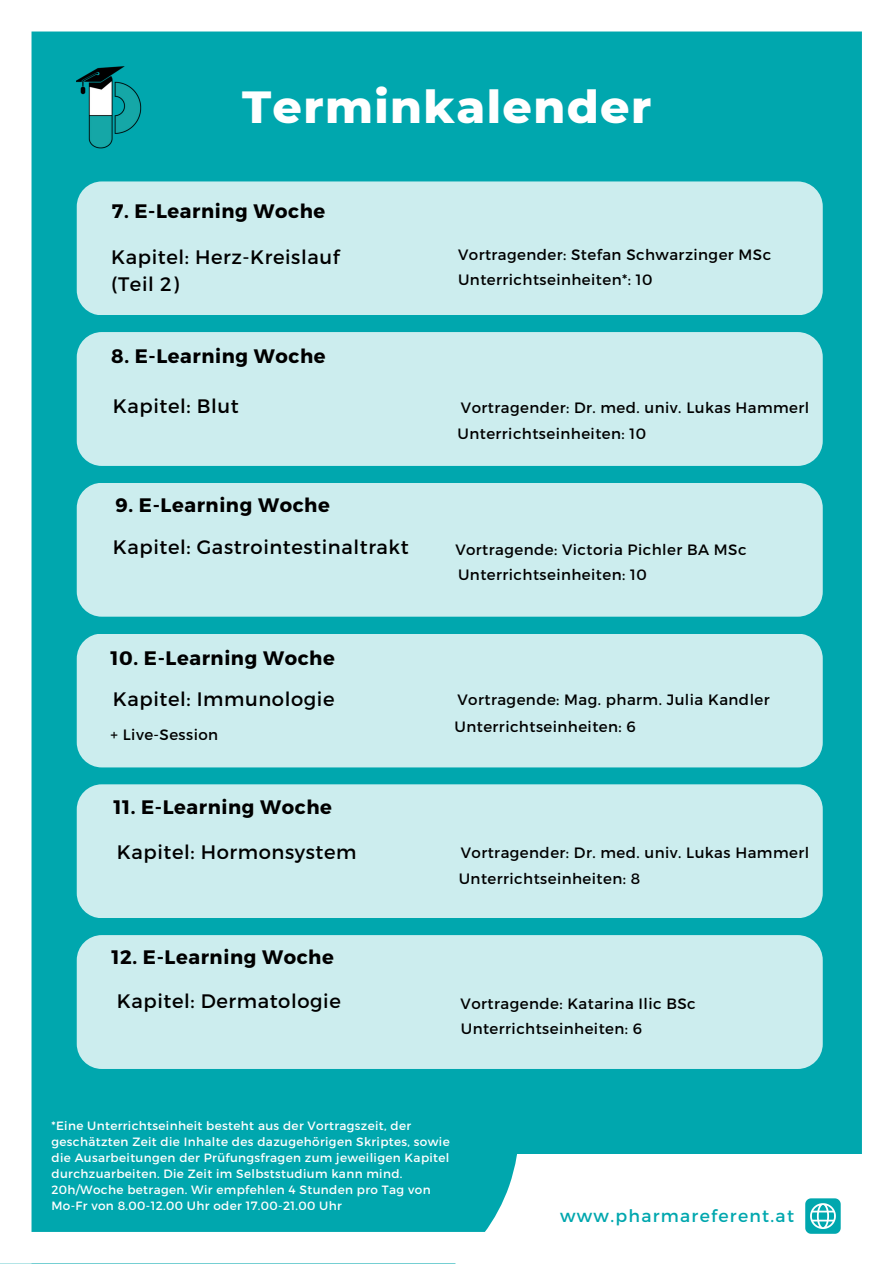
<style>
.page{position:relative;width:893px;height:1264px;background:#fff}
.page>*{position:absolute;margin:0;border:0;box-sizing:border-box;transform-origin:0 0}
.t1{font:800 45.9px "Montserrat";letter-spacing:.03em;color:#fff}
.t2{font:19.5px/27px "Montserrat";letter-spacing:.03em;color:#000}
.t3{font:700 19.5px "Montserrat";letter-spacing:.03em;color:#000}
.t4{font:17.25px "Montserrat";letter-spacing:.075em;color:#00a7ae}
.t5{font:15px "Montserrat";letter-spacing:.03em;color:#000}
.t6{font:12px/16px "Montserrat";letter-spacing:.03em;color:#fff}
</style>
<div class="page">
<div style="left:0;top:0;width:892px;height:1263px;background:#00a7ae"></div>
<div style="left:0;top:1154px;width:892px;height:109px;background:#fff"></div>
<svg style="left:31px;top:926px;width:470px;height:305px"></svg>
<div style="left:77px;top:181px;width:745px;height:134px;background:#ccedee;border-radius:25px"></div>
<div style="left:77px;top:332px;width:745px;height:134px;background:#ccedee;border-radius:25px"></div>
<div style="left:77px;top:483px;width:745px;height:133px;background:#ccedee;border-radius:25px"></div>
<div style="left:77px;top:633px;width:745px;height:134px;background:#ccedee;border-radius:25px"></div>
<div style="left:77px;top:784px;width:745px;height:134px;background:#ccedee;border-radius:25px"></div>
<div style="left:77px;top:935px;width:745px;height:133px;background:#ccedee;border-radius:25px"></div>
<div style="left:0;top:0;width:31px;height:1263px;background:#fff"></div>
<div style="left:861px;top:0;width:31px;height:1263px;background:#fff"></div>
<div style="left:22px;top:0;width:845px;height:32px;background:#fff"></div>
<svg style="left:805px;top:1198px;width:35px;height:35px"></svg>
<img style="left:77px;top:66px;width:65px;height:83px">
<p class="t1" style="left:242px;top:79px;width:411px">Terminkalender</p>
<p class="t3" style="left:112px;top:199px;width:215px">7. E-Learning Woche</p>
<p class="t2" style="left:111px;top:243px;width:230px">Kapitel: Herz-Kreislauf (Teil 2)</p>
<p class="t3" style="left:111px;top:343px;width:216px">8. E-Learning Woche</p>
<p class="t2" style="left:113px;top:391px;width:127px">Kapitel: Blut</p>
<p class="t3" style="left:116px;top:492px;width:216px">9. E-Learning Woche</p>
<p class="t2" style="left:113px;top:533px;width:297px">Kapitel: Gastrointestinaltrakt</p>
<p class="t3" style="left:111px;top:645px;width:226px">10. E-Learning Woche</p>
<p class="t2" style="left:113px;top:685px;width:223px">Kapitel: Immunologie</p>
<p class="t5" style="left:111px;top:725px;width:109px">+ Live-Session</p>
<p class="t3" style="left:113px;top:794px;width:220px">11. E-Learning Woche</p>
<p class="t5" style="left:458px;top:245px;width:314px">Vortragender: Stefan Schwarzinger MSc</p>
<p class="t5" style="left:458px;top:270px;width:196px">Unterrichtseinheiten*: 10</p>
<p class="t5" style="left:461px;top:398px;width:350px">Vortragender: Dr. med. univ. Lukas Hammerl</p>
<p class="t5" style="left:457px;top:424px;width:190px">Unterrichtseinheiten: 10</p>
<p class="t5" style="left:455px;top:540px;width:292px">Vortragende: Victoria Pichler BA MSc</p>
<p class="t5" style="left:458px;top:565px;width:190px">Unterrichtseinheiten: 10</p>
<p class="t5" style="left:457px;top:690px;width:314px">Vortragende: Mag. pharm. Julia Kandler</p>
<p class="t5" style="left:454px;top:716px;width:183px">Unterrichtseinheiten: 6</p>
<p class="t2" style="left:117px;top:838px;width:241px">Kapitel: Hormonsystem</p>
<p class="t5" style="left:460px;top:843px;width:350px">Vortragender: Dr. med. univ. Lukas Hammerl</p>
<p class="t3" style="left:112px;top:944px;width:224px">12. E-Learning Woche</p>
<p class="t2" style="left:117px;top:986px;width:225px">Kapitel: Dermatologie</p>
<p class="t5" style="left:458px;top:868px;width:183px">Unterrichtseinheiten: 8</p>
<p class="t5" style="left:460px;top:993px;width:237px">Vortragende: Katarina Ilic BSc</p>
<p class="t5" style="left:460px;top:1019px;width:183px">Unterrichtseinheiten: 6</p>
<p class="t6" style="left:51px;top:1117px;width:400px">*Eine Unterrichtseinheit besteht aus der Vortragszeit, der geschätzten Zeit die Inhalte des dazugehörigen Skriptes, sowie die Ausarbeitungen der Prüfungsfragen zum jeweiligen Kapitel durchzuarbeiten. Die Zeit im Selbststudium kann mind.<br>20h/Woche betragen. Wir empfehlen 4 Stunden pro Tag von Mo-Fr von 8.00-12.00 Uhr oder 17.00-21.00 Uhr</p>
<p class="t4" style="left:560px;top:1204px;width:235px">www.pharmareferent.at</p>
</div>
